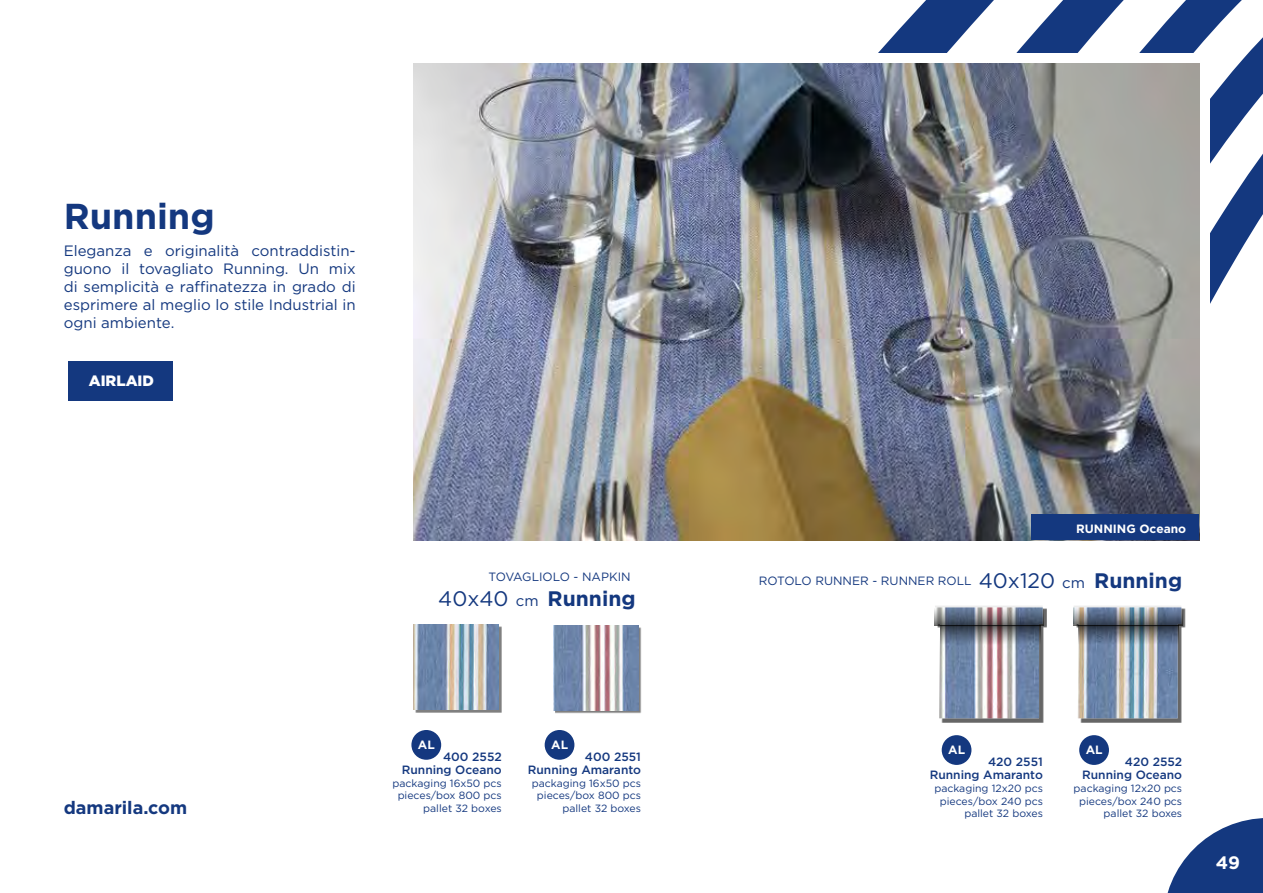
<style>
.page{position:relative;width:1263px;height:893px;background:#fff}
.page>*{position:absolute;margin:0;border:0;box-sizing:border-box;transform-origin:0 0}
.t1{font:700 36px "Gotham";color:#14387f}
.t2{font:700 21px "Gotham";color:#14387f}
.t3{font:700 18px "Gotham";color:#14387f}
.t4{font:700 18px "Gotham";color:#fff}
.t5{font:15px/18px "Gotham";color:#14387f;text-align:justify}
.t6{font:900 15px "Gotham";color:#fff}
.t7{font:500 12px/13.5px "Gotham";color:#14387f;text-align:right}
.t8{font:12px "Gotham";color:#14387f}
.t9{font:700 12px "Gotham";color:#fff}
.t10{font:10.5px/12.6px "Gotham";color:#14387f;text-align:right}
.s1{font-weight:400}
.s2{font-weight:400;font-size:15px}
.s3{font-size:21px}
.s4{font-size:15px}
.s5{font-weight:700;font-size:21px}
</style>
<div class="page">
<svg style="left:878px;top:0;width:385px;height:304px"></svg>
<div style="left:104px;top:53px;width:1106px;height:840px;background:#fff"></div>
<div style="left:68px;top:361px;width:105px;height:40px;background:#14387f"></div>
<img style="left:414px;top:64px;width:785px;height:476px">
<div style="left:555px;top:627px;width:87px;height:87px;background:#000;opacity:.5"></div>
<img style="left:553px;top:625px;width:85px;height:85px">
<div style="left:415px;top:626px;width:87px;height:87px;background:#000;opacity:.5"></div>
<img style="left:413px;top:625px;width:85px;height:85px">
<div style="left:937px;top:608px;width:110px;height:115px;background:#000;opacity:.6"></div>
<img style="left:937px;top:626px;width:106px;height:92px">
<div style="left:1076px;top:608px;width:110px;height:115px;background:#000;opacity:.6"></div>
<img style="left:1076px;top:626px;width:105px;height:92px">
<div style="left:411px;top:730px;width:30px;height:30px;background:#14387f;border-radius:50%"></div>
<div style="left:545px;top:730px;width:29px;height:30px;background:#14387f;border-radius:50%"></div>
<div style="left:942px;top:735px;width:29px;height:30px;background:#14387f;border-radius:50%"></div>
<div style="left:1079px;top:735px;width:30px;height:30px;background:#14387f;border-radius:50%"></div>
<div style="left:1032px;top:514px;width:167px;height:26px;background:#14387f"></div>
<svg style="left:935px;top:607px;width:109px;height:19px;background:#777b88"></svg>
<svg style="left:940px;top:625px;width:100px;height:19px;background:#686c79"></svg>
<img style="left:1073px;top:607px;width:109px;height:19px">
<img style="left:1078px;top:625px;width:101px;height:19px">
<svg style="left:1167px;top:818px;width:96px;height:75px"></svg>
<h1 class="t1" style="left:64px;top:192px;width:152px">Running</h1>
<h3 class="t5" style="left:64px;top:241px;width:293px">Eleganza e originalità contraddistin&shy;guono il tovagliato Running. Un mix di semplicità e raffinatezza in grado di esprimere al meglio lo stile Industrial in ogni ambiente.</h3>
<h3 class="t6" style="left:89px;top:370px;width:67px">AIRLAID</h3>
<h3 class="t3" style="left:64px;top:795px;width:125px">damarila.com</h3>
<p class="t8" style="left:489px;top:569px;width:144px">TOVAGLIOLO - NAPKIN</p>
<h2 class="t2" style="left:438px;top:585px;width:199px"><span class="s1">40x40</span> <span class="s2">cm</span> Running</h2>
<p class="t9" style="left:418px;top:737px;width:18px">AL</p>
<p class="t9" style="left:551px;top:737px;width:18px">AL</p>
<p class="t7" style="left:402px;top:749px;width:101px">400 2552<br>Running Oceano</p>
<p class="t10" style="left:393px;top:776px;width:111px">packaging 16x50 pcs pieces/box 800 pcs pallet 32 boxes</p>
<p class="t7" style="left:528px;top:749px;width:115px">400 2551<br>Running Amaranto</p>
<p class="t10" style="left:532px;top:776px;width:111px">packaging 16x50 pcs pieces/box 800 pcs pallet 32 boxes</p>
<p class="t9" style="left:1076px;top:520px;width:112px">RUNNING Oceano</p>
<p class="t8" style="left:759px;top:573px;width:425px">ROTOLO RUNNER - RUNNER ROLL <span class="s3">40x120</span> <span class="s4">cm</span> <span class="s5">Running</span></p>
<p class="t9" style="left:948px;top:742px;width:18px">AL</p>
<p class="t9" style="left:1086px;top:742px;width:18px">AL</p>
<p class="t7" style="left:930px;top:755px;width:115px">420 2551<br>Running Amaranto</p>
<p class="t10" style="left:934px;top:782px;width:110px">packaging 12x20 pcs pieces/box 240 pcs pallet 32 boxes</p>
<p class="t7" style="left:1082px;top:755px;width:101px">420 2552<br>Running Oceano</p>
<p class="t10" style="left:1074px;top:782px;width:110px">packaging 12x20 pcs pieces/box 240 pcs pallet 32 boxes</p>
<h3 class="t4" style="left:1216px;top:851px;width:26px">49</h3>
</div>
